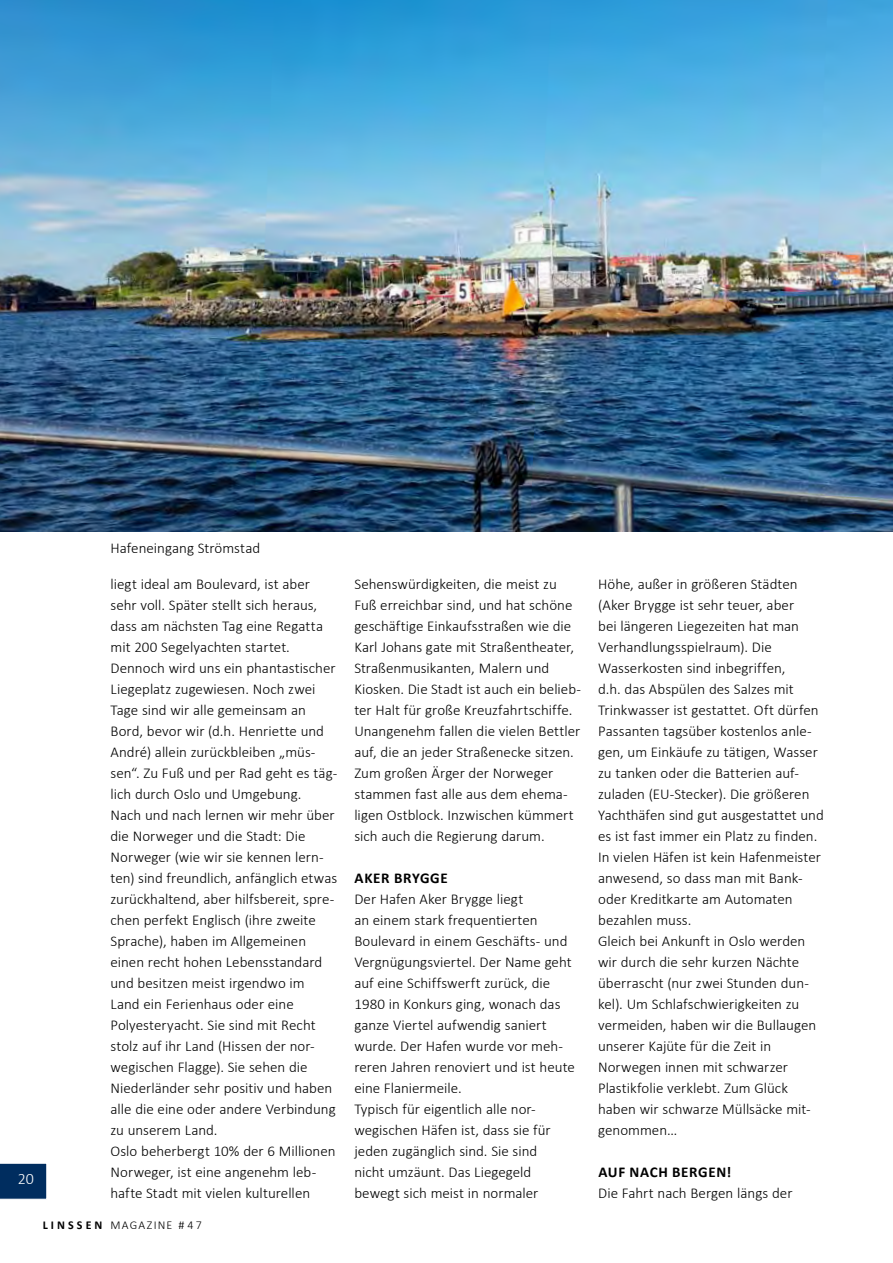
<style>
.page{position:relative;width:893px;height:1263px;background:#fff}
.page>*{position:absolute;margin:0;border:0;box-sizing:border-box;transform-origin:0 0}
.t1{font:300 16.05px "Calibri";color:#fff}
.t2{font:300 15px/21px "Calibri";color:#000}
.t3{font:700 15px "Calibri";letter-spacing:.045em;color:#000}
.t4{font:300 12px "Calibri";letter-spacing:.105em;color:#000}
.s1{font-weight:700}
</style>
<div class="page">
<img style="left:0;top:0;width:893px;height:531px">
<svg style="left:892px;top:0;width:1px;height:289px"></svg>
<svg style="left:0;top:1163px;width:47px;height:36px;background:#0b3666"></svg>
<p class="t1" style="left:18px;top:1169px;width:18px">20</p>
<p class="t2" style="left:111px;top:538px;width:151px">Hafeneingang Strömstad</p>
<p class="t2" style="left:111px;top:573px;width:228px">liegt ideal am Boulevard, ist aber sehr voll. Später stellt sich heraus, dass am nächsten Tag eine Regatta mit 200 Segelyachten startet.<br>Dennoch wird uns ein phantastischer Liegeplatz zugewiesen. N och zwei Tage sind wir alle gemeinsam an Bord, bevor wir (d.h. Henriette und André) allein zurückbleiben „müs&shy;sen“. Zu Fuß und per Rad geht es täg&shy;lich durch Oslo und Umgebung.<br>Nach und nach lernen wir mehr über die Norweger und die Stadt: Die Norweger (wie wir sie kennen lern&shy;ten) sind freundlich, anfänglich etwas zurückhaltend, aber hilfsbereit, spre&shy;chen perfekt Englisch (ihre zweite Sprache), haben im Allgemeinen einen recht hohen Lebensstandard und besitzen meist irgendwo im Land ein Ferienhaus oder eine Polyesteryacht. Sie sind mit Recht stolz auf ihr Land (Hissen der nor&shy;wegischen Flagge). Sie sehen die<br>N iederländer sehr positiv und haben alle die eine oder andere Verbindung zu unserem Land.<br>Oslo beherbergt 10% der 6 Millionen Norweger, ist eine angenehm leb&shy;hafte Stadt mit vielen kulturellen</p>
<p class="t2" style="left:354px;top:573px;width:228px">Sehenswürdigkeiten, die meist zu Fuß erreichbar sind, und hat schöne geschäftige Einkaufsstraßen wie die Karl Johans gate mit Straßentheater, Straßenmusikanten, Malern und Kiosken. Die Stadt ist auch ein belieb&shy;ter Halt für große Kreuzfahrtschiffe.<br>Unangenehm fallen die vielen Bettler auf, die an jeder Straßenecke sitzen.<br>Zum großen Ärger der N orweger stammen fast alle aus dem ehema&shy;ligen Ostblock. I nzwischen kümmert sich auch die Regierung darum.</p>
<p class="t3" style="left:355px;top:868px;width:95px">AKER BRY GGE</p>
<p class="t2" style="left:354px;top:888px;width:222px">Der H afen Aker Brygge liegt<br>an einem stark frequentierten<br>Boulevard in einem Geschäfts- und<br>Vergnügungsviertel. Der Name geht auf eine Schiffswerft zurück, die<br>1980 in Konkurs ging, wonach das ganze Viertel aufwendig saniert wurde. Der Hafen wurde vor meh&shy;reren Jahren renoviert und ist heute eine Flaniermeile.<br>Typisch für eigentlich alle nor&shy;wegischen Häfen ist, dass sie für jeden zugänglich sind. Sie sind<br>nicht umzäunt. Das Liegegeld bewegt sich meist in normaler</p>
<p class="t4" style="left:43px;top:1217px;width:161px"><span class="s1">LINSSEN</span> magazine #47</p>
<p class="t2" style="left:598px;top:573px;width:227px">Höhe, außer in größeren Städten (Aker Brygge ist sehr teuer, aber<br>bei längeren Liegezeiten hat man<br>Verhandlungsspielraum). Die<br>Wasserkosten sind inbegriffen,<br>d.h. das Abspülen des Salzes mit<br>Trinkwasser ist gestattet. Oft dürfen<br>Passanten tagsüber kostenlos anle&shy;gen, um Einkäufe zu tätigen, Wasser zu tanken oder die Batterien auf&shy;zuladen (EU-Stecker). Die größeren<br>Yachthäfen sind gut ausgestattet und es ist fast immer ein Platz zu finden.<br>I n vielen Häfen ist kein Hafenmeister anwesend, so dass man mit Bank&shy;oder Kreditkarte am Automaten bezahlen muss.<br>Gleich bei Ankunft in Oslo werden wir durch die sehr kurzen Nächte überrascht (nur zwei Stunden dun&shy;kel). Um Schlafschwierigkeiten zu vermeiden, haben wir die Bullaugen unserer Kajüte für die Zeit in<br>Norwegen innen mit schwarzer<br>Plastikfolie verklebt. Zum Glück haben wir schwarze Müllsäcke mit&shy;genommen…</p>
<p class="t3" style="left:598px;top:1162px;width:134px">AUF NACH BERGEN!</p>
<p class="t2" style="left:598px;top:1182px;width:196px">Die Fahrt nach Bergen längs der</p>
</div>
